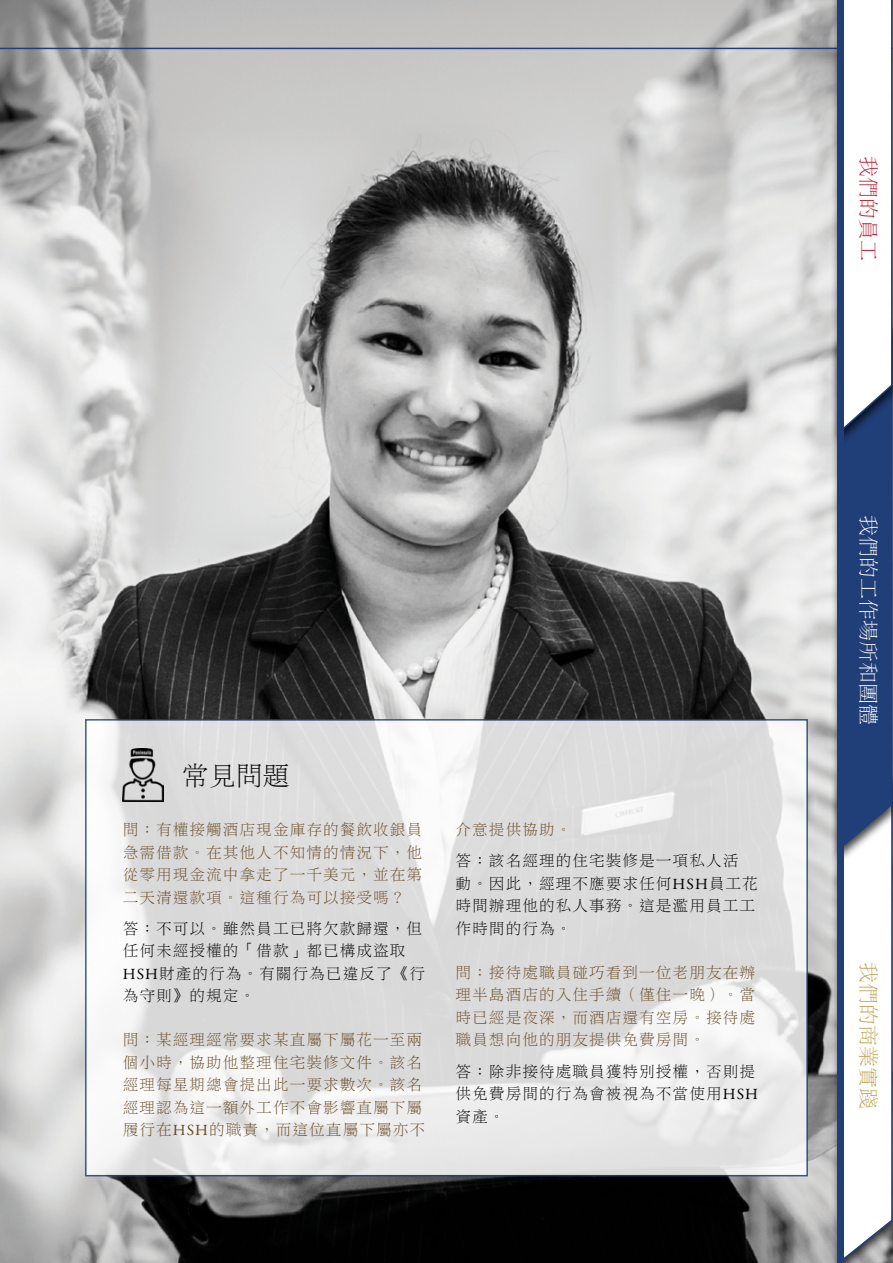
<style>
.page{position:relative;width:893px;height:1263px;background:#fff}
.page>*{position:absolute;margin:0;border:0;box-sizing:border-box;transform-origin:0 0}
.t1{font:27px "Li Song Pro";color:#000}
.t2{font:21px "Li Song Pro";color:#fff}
.t3{font:21px "Li Song Pro";color:#bea252}
.t4{font:21px "Li Song Pro";color:#b71f34}
.t5{font:15.75px/22.5px "Li Song Pro";letter-spacing:.06em;color:#674b24;text-align:justify}
.t6{font:15.75px/22.5px "Li Song Pro";letter-spacing:.06em;color:#000}
.s1{font-family:"Garamond Premr Pro"}
</style>
<div class="page">
<img style="left:0;top:0;width:831px;height:1263px">
<svg style="left:85px;top:719px;width:723px;height:457px;fill:#dcdcdc"></svg>
<img style="left:123px;top:748px;width:40px;height:54px">
<hr style="left:0;top:48px;width:893px;height:1px;background:#203e77">
<div style="left:831px;top:777px;width:62px;height:486px;background:#000;opacity:.75"></div>
<div style="left:831px;top:335px;width:62px;height:528px;background:#000;opacity:.75"></div>
<div style="left:831px;top:0;width:62px;height:446px;background:#000;opacity:.75"></div>
<svg style="left:844px;top:0;width:49px;height:1263px"></svg>
<div style="left:837px;top:0;width:7px;height:1263px;background:#203e77"></div>
<h2 class="t4" style="left:879px;top:156px;width:106px;rotate:90deg">我們的員工</h2>
<h1 class="t1" style="left:182px;top:762px;width:109px">常見問題</h1>
<p class="t5" style="left:123px;top:819px;width:301px">問：有權接觸酒店現金庫存的餐飲收銀員急需借款。在其他人不知情的情況下，他從零用現金流中拿走了一千美元，並在第二天清還款項。這種行為可以接受嗎？</p>
<p class="t6" style="left:123px;top:917px;width:304px">答：不可以。雖然員工已將欠款歸還，但任何未經授權的「借款」都已構成盜取<br><span class="s1">HSH</span>財產的行為。有關行為已違反了《行為守則》的規定。</p>
<p class="t5" style="left:123px;top:1029px;width:304px;text-align:left">問：某經理經常要求某直屬下屬花一至兩個小時，協助他整理住宅裝修文件。該名經理每星期總會提出此一要求數次。該名經理認為這一額外工作不會影響直屬下屬履行在<span class="s1">HSH</span>的職責，而這位直屬下屬亦不</p>
<p class="t5" style="left:456px;top:819px;width:117px">介意提供協助。</p>
<p class="t6" style="left:456px;top:850px;width:304px">答：該名經理的住宅裝修是一項私人活動。因此，經理不應要求任何<span class="s1">HSH</span>員工花時間辦理他的私人事務。這是濫用員工工作時間的行為。</p>
<p class="t5" style="left:456px;top:961px;width:301px">問：接待處職員碰巧看到一位老朋友在辦理半島酒店的入住手續（僅住一晚）。當時已經是夜深，而酒店還有空房。接待處職員想向他的朋友提供免費房間。</p>
<p class="t6" style="left:456px;top:1060px;width:304px">答：除非接待處職員獲特別授權，否則提供免費房間的行為會被視為不當使用<span class="s1">HSH</span>資產。</p>
<h2 class="t2" style="left:879px;top:515px;width:211px;rotate:90deg">我們的工作場所和團體</h2>
<h2 class="t3" style="left:879px;top:962px;width:148px;rotate:90deg">我們的商業實踐</h2>
</div>
